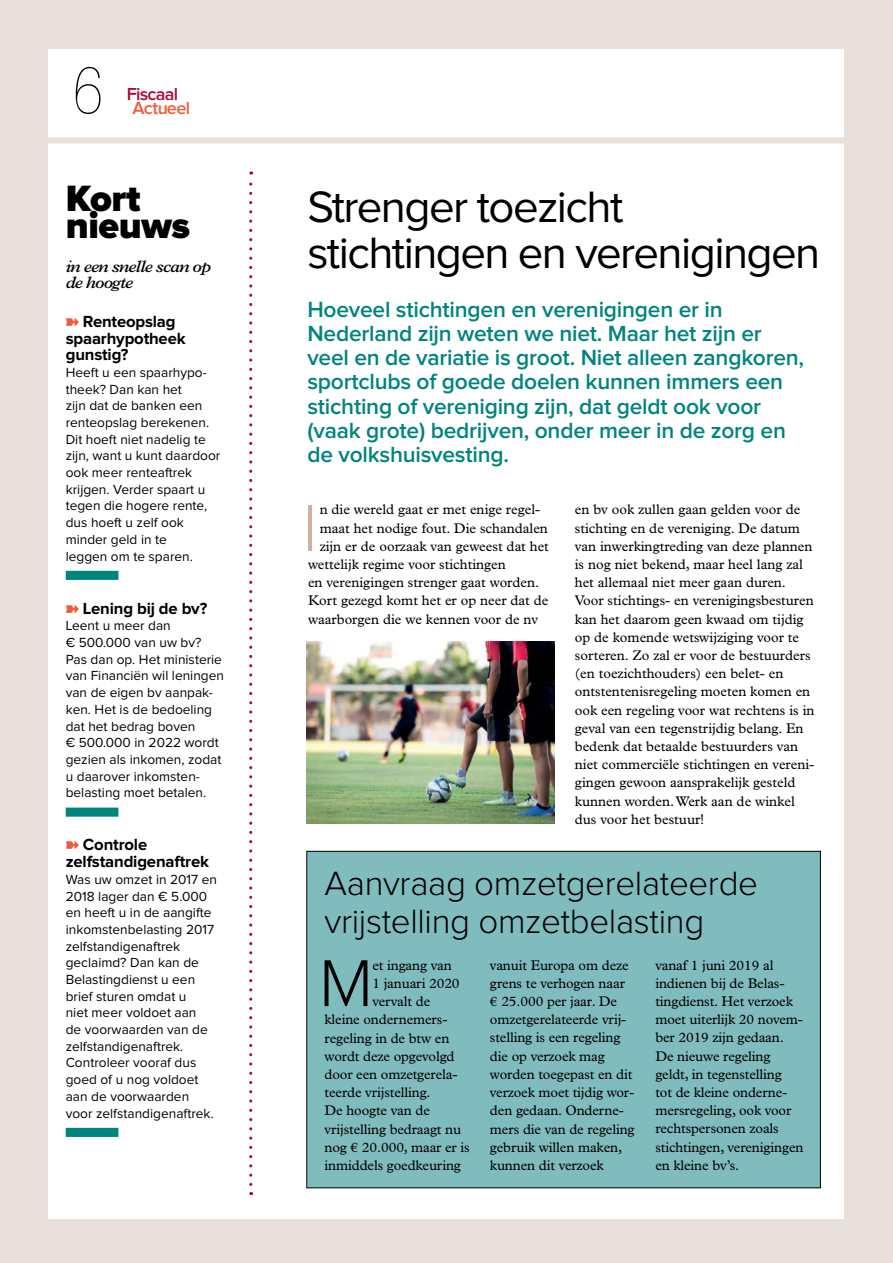
<style>
.page{position:relative;width:893px;height:1263px;background:#e9dfdb}
.page>*{position:absolute;margin:0;border:0;box-sizing:border-box;transform-origin:0 0}
.t1{font:300 68.7px "Proxima Nova";color:#000}
.t2{font:300 68.7px "Proxima Nova";color:#d0afa2}
.t3{font:100 63.75px "Glypha LT Std";color:#000}
.t4{font:45.6px/45.6px "Proxima Nova";letter-spacing:-.035em;color:#000}
.t5{font:900 37.95px/27.3px "Proxima Nova";letter-spacing:-.01em;color:#000}
.t6{font:300 34.95px/38px "Proxima Nova";letter-spacing:-.01em;color:#000}
.t7{font:600 22.8px/24.3px "Proxima Nova";letter-spacing:-.01em;color:#00847e}
.t8{font:600 18px/13.4px "Proxima Nova";letter-spacing:-.04em;color:#ab0635}
.t9{font:700 16.65px/16.6px "Proxima Nova";letter-spacing:-.01em;color:#000}
.t10{font:italic 600 16.65px/16.6px "Plantin Std";letter-spacing:-.05em;color:#000}
.t11{font:14.1px/18.1px "Plantin Std";color:#000}
.t12{font:13.65px/16.6px "Proxima Nova";color:#000}
.s1{color:#f15b38}
</style>
<div class="page">
<div style="left:49px;top:49px;width:795px;height:1170px;background:#fff"></div>
<div style="left:0;top:137px;width:893px;height:6px;background:#e9dfdb"></div>
<svg style="left:249px;top:172px;width:3px;height:1012px"></svg>
<div style="left:307px;top:851px;width:513px;height:337px;background:#80bcbe"></div>
<div style="left:66px;top:571px;width:52px;height:9px;background:#00847e"></div>
<div style="left:66px;top:807px;width:52px;height:10px;background:#00847e"></div>
<div style="left:66px;top:1128px;width:52px;height:9px;background:#00847e"></div>
<img style="left:307px;top:642px;width:247px;height:182px">
<p class="t3" style="left:72px;top:54px;width:33px">6</p>
<p class="t8" style="left:132px;top:88px;width:59px;text-indent:-6px">Fiscaal<br><span class="s1">Actueel</span></p>
<p class="t5" style="left:66px;top:186px;width:126px">Kort nieuws</p>
<p class="t10" style="left:66px;top:258px;width:147px">in een snelle scan op de hoogte</p>
<p class="t9" style="left:66px;top:314px;width:121px;text-indent:17px">Renteopslag spaarhypotheek gunstig?</p>
<p class="t12" style="left:66px;top:365px;width:156px">Heeft u een spaarhypo&shy;theek? Dan kan het<br>zijn dat de banken een renteopslag berekenen.<br>Dit hoeft niet nadelig te zijn, want u kunt daardoor ook meer renteaftrek krijgen. Verder spaart u tegen die hogere rente, dus hoeft u zelf ook minder geld in te<br>leggen om te sparen.</p>
<p class="t9" style="left:83px;top:600px;width:126px">Lening bij de bv?</p>
<p class="t12" style="left:66px;top:618px;width:160px">Leent u meer dan<br>€ 500.000 van uw bv?<br>Pas dan op. Het ministerie van Financiën wil leningen van de eigen bv aanpak&shy;ken. Het is de bedoeling dat het bedrag boven<br>€ 500.000 in 2022 wordt gezien als inkomen, zodat u daarover inkomsten&shy;belasting moet betalen.</p>
<p class="t9" style="left:66px;top:837px;width:145px;text-indent:17px">Controle zelfstandigenaftrek</p>
<p class="t12" style="left:66px;top:871px;width:153px">Was uw omzet in 2017 en<br>2018 lager dan € 5.000 en heeft u in de aangifte inkomstenbelasting 2017 zelfstandigenaftrek geclaimd? Dan kan de<br>Belastingdienst u een brief sturen omdat u<br>niet meer voldoet aan<br>de voorwaarden van de zelfstandigenaftrek.<br>Controleer vooraf dus goed of u nog voldoet aan de voorwaarden voor zelfstandigenaftrek.</p>
<p class="t4" style="left:307px;top:186px;width:514px">Strenger toezicht stichtingen en verenigingen</p>
<p class="t7" style="left:307px;top:298px;width:498px">Hoeveel stichtingen en verenigingen er in Nederland zijn weten we niet. Maar het zijn er veel en de variatie is groot. Niet alleen zangkoren, sportclubs of goede doelen kunnen immers een stichting of vereniging zijn, dat geldt ook voor (vaak grote) bedrijven, onder meer in de zorg en de volkshuisvesting.</p>
<p class="t2" style="left:302px;top:496px;width:17px">I</p>
<p class="t11" style="left:320px;top:501px;width:222px">n die wereld gaat er met enige regel-</p>
<p class="t11" style="left:575px;top:501px;width:241px">en bv ook zullen gaan gelden voor de stichting en de vereniging. De datum van inwerkingtreding van deze plannen is nog niet bekend, maar heel lang zal het allemaal niet meer gaan duren.<br>Voor stichtings- en verenigingsbesturen kan het daarom geen kwaad om tijdig op de komende wetswijziging voor te sorteren. Zo zal er voor de bestuurders (en toezichthouders) een belet- en ontstentenisregeling moeten komen en ook een regeling voor wat rechtens is in geval van een tegenstrijdig belang. En bedenk dat betaalde bestuurders van niet commerciële stichtingen en vereni&shy;gingen gewoon aansprakelijk gesteld kunnen worden. Werk aan de winkel dus voor het bestuur!</p>
<p class="t11" style="left:320px;top:519px;width:230px">maat het nodige fout. Die schandalen</p>
<p class="t11" style="left:320px;top:537px;width:231px">zijn er de oorzaak van geweest dat het</p>
<p class="t11" style="left:308px;top:555px;width:199px">wettelijk regime voor stichtingen</p>
<p class="t11" style="left:308px;top:573px;width:233px">en verenigingen strenger gaat worden.</p>
<p class="t11" style="left:308px;top:592px;width:242px">Kort gezegd komt het er op neer dat de</p>
<p class="t11" style="left:308px;top:610px;width:232px">waarborgen die we kennen voor de nv</p>
<p class="t6" style="left:325px;top:866px;width:435px">Aanvraag omzetgerelateerde vrijstelling omzetbelasting</p>
<p class="t1" style="left:319px;top:952px;width:56px">M</p>
<p class="t11" style="left:372px;top:956px;width:81px">et ingang van</p>
<p class="t11" style="left:490px;top:956px;width:146px">vanuit Europa om deze grens te verhogen naar € 25.000 per jaar. De omzetgerelateerde vrij&shy;stelling is een regeling die op verzoek mag worden toegepast en dit verzoek moet tijdig wor&shy;den gedaan. Onderne&shy;mers die van de regeling gebruik willen maken, kunnen dit verzoek</p>
<p class="t11" style="left:655px;top:956px;width:150px">vanaf 1 juni 2019 al indienen bij de Belas&shy;tingdienst. Het verzoek moet uiterlijk 20 novem&shy;ber 2019 zijn gedaan.<br>De nieuwe regeling geldt, in tegenstelling<br>tot de kleine onderne&shy;mersregeling, ook voor rechtspersonen zoals stichtingen, verenigingen en kleine bv’s.</p>
<p class="t11" style="left:372px;top:974px;width:89px">1 januari 2020</p>
<p class="t11" style="left:372px;top:992px;width:59px">vervalt de</p>
<p class="t11" style="left:325px;top:1010px;width:124px">kleine ondernemers-</p>
<p class="t11" style="left:325px;top:1029px;width:126px">regeling in de btw en</p>
<p class="t11" style="left:325px;top:1047px;width:132px">wordt deze opgevolgd</p>
<p class="t11" style="left:325px;top:1065px;width:134px">door een omzetgerela-</p>
<p class="t11" style="left:325px;top:1083px;width:108px">teerde vrijstelling.</p>
<p class="t11" style="left:325px;top:1101px;width:107px">De hoogte van de</p>
<p class="t11" style="left:325px;top:1120px;width:138px">vrijstelling bedraagt nu</p>
<p class="t11" style="left:325px;top:1138px;width:147px">nog € 20.000, maar er is</p>
<p class="t11" style="left:325px;top:1156px;width:138px">inmiddels goedkeuring</p>
</div>
